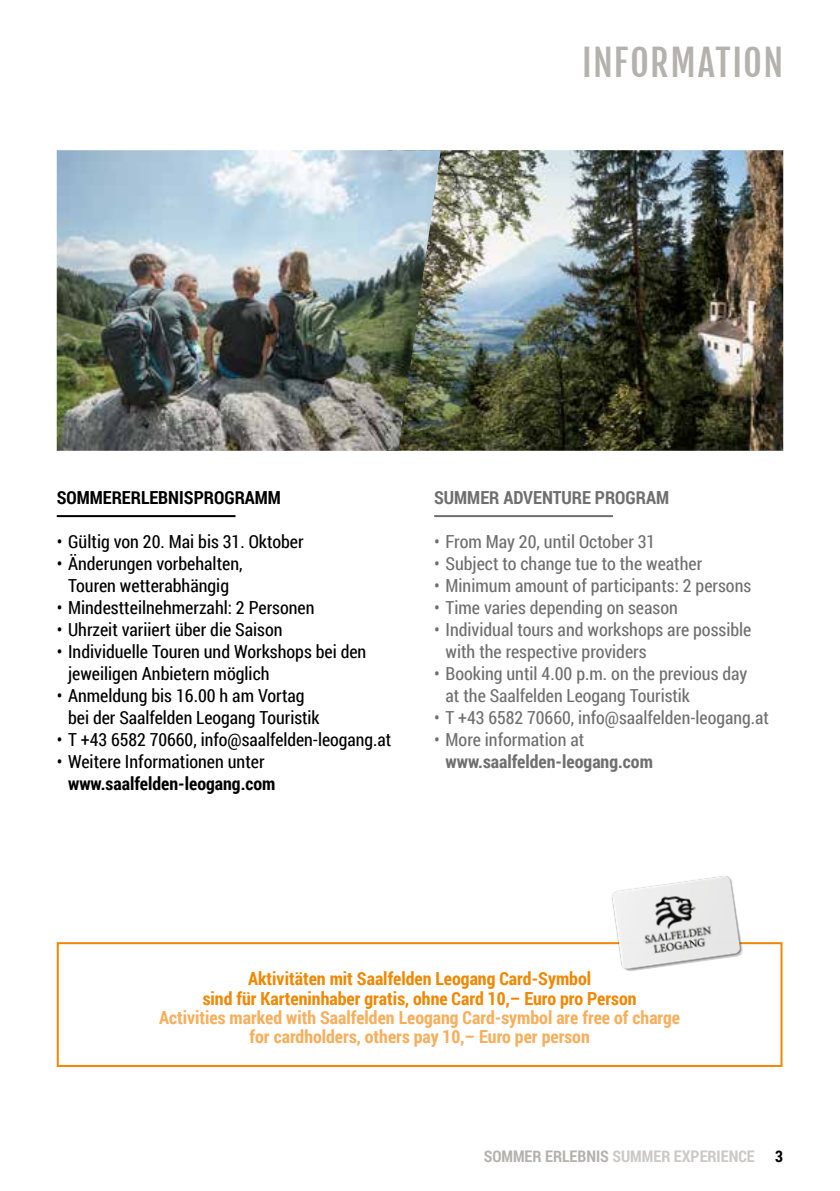
<style>
.page{position:relative;width:840px;height:1191px;background:#fff}
.page>*{position:absolute;margin:0;border:0;box-sizing:border-box;transform-origin:0 0}
.t1{font:36px "Fjalla One";letter-spacing:.04em;color:#b5b2ae}
.t2{font:18px/22px "Roboto Condensed";color:#000}
.t3{font:18px/22px "Roboto Condensed";color:#706f6f}
.t4{font:700 18px/19px "Roboto Condensed";color:#f8ae5a;text-align:center}
.t5{font:700 18px/19px "Roboto Condensed";color:#f18700;text-align:center}
.t6{font:700 18px "Roboto Condensed";color:#000}
.t7{font:700 18px "Roboto Condensed";color:#706f6f}
.t8{font:700 16px "Roboto Condensed";color:#cbc8c5}
.t9{font:700 16px "Roboto Condensed";color:#000}
.s1{color:#b5b2ae}
</style>
<div class="page">
<img style="left:440px;top:150px;width:342px;height:301px">
<img style="left:57px;top:150px;width:383px;height:301px">
<div style="left:57px;top:942px;width:725px;height:125px;border:2px solid #f18700"></div>
<hr style="left:57px;top:515px;width:178px;height:2px;background:#000">
<hr style="left:434px;top:515px;width:178px;height:2px;background:#706f6f">
<img style="left:607px;top:875px;width:140px;height:96px">
<h1 class="t1" style="left:582px;top:41px;width:202px">INFORMATION</h1>
<p class="t6" style="left:57px;top:485px;width:225px">SOMMERERLEBNISPROGRAMM</p>
<p class="t2" style="left:57px;top:530px;width:248px">• Gültig von 20. Mai bis 31. Oktober</p>
<p class="t2" style="left:57px;top:552px;width:187px;text-align:center">• Änderungen vorbehalten,<br>Touren wetterabhängig</p>
<p class="t2" style="left:57px;top:596px;width:259px">• Mindestteilnehmerzahl: 2 Personen</p>
<p class="t2" style="left:57px;top:618px;width:227px">• Uhrzeit variiert über die Saison</p>
<p class="t2" style="left:68px;top:640px;width:299px;text-indent:-11px">• Individuelle Touren und Workshops bei den jeweiligen Anbietern möglich</p>
<p class="t2" style="left:68px;top:684px;width:253px;text-indent:-11px">• Anmeldung bis 16.00 h am Vortag bei der Saalfelden Leogang Touristik</p>
<p class="t2" style="left:57px;top:728px;width:336px">• T +43 6582 70660, info@saalfelden-leogang.at</p>
<p class="t2" style="left:57px;top:750px;width:209px">• Weitere Informationen unter</p>
<p class="t6" style="left:68px;top:771px;width:209px">www.saalfelden-leogang.com</p>
<p class="t7" style="left:434px;top:485px;width:236px">SUMMER ADVENTURE PROGRAM</p>
<p class="t3" style="left:434px;top:530px;width:223px">• From May 20, until October 31</p>
<p class="t3" style="left:434px;top:552px;width:269px">• Subject to change tue to the weather</p>
<p class="t3" style="left:434px;top:574px;width:318px">• Minimum amount of participants: 2 persons</p>
<p class="t3" style="left:434px;top:596px;width:245px">• Time varies depending on season</p>
<p class="t3" style="left:445px;top:618px;width:307px;text-indent:-11px">• Individual tours and workshops are possible with the respective providers</p>
<p class="t3" style="left:445px;top:662px;width:303px;text-indent:-11px">• Booking until 4.00 p.m. on the previous day at the Saalfelden Leogang Touristik</p>
<p class="t3" style="left:434px;top:706px;width:336px">• T +43 6582 70660, info@saalfelden-leogang.at</p>
<p class="t3" style="left:434px;top:728px;width:151px">• More information at</p>
<p class="t7" style="left:445px;top:749px;width:209px">www.saalfelden-leogang.com</p>
<p class="t5" style="left:203px;top:969px;width:435px">Aktivitäten mit Saalfelden Leogang Card-Symbol<br>sind für Karteninhaber gratis, ohne Card 10,– Euro pro Person</p>
<p class="t4" style="left:159px;top:1007px;width:522px">Activities marked with Saalfelden Leogang Card-symbol are free of charge for cardholders, others pay 10,– Euro per person</p>
<p class="t8" style="left:483px;top:1145px;width:272px"><span class="s1">SOMMER ERLEBNIS</span> SUMMER EXPERIENCE</p>
<p class="t9" style="left:774px;top:1145px;width:9px">3</p>
</div>
